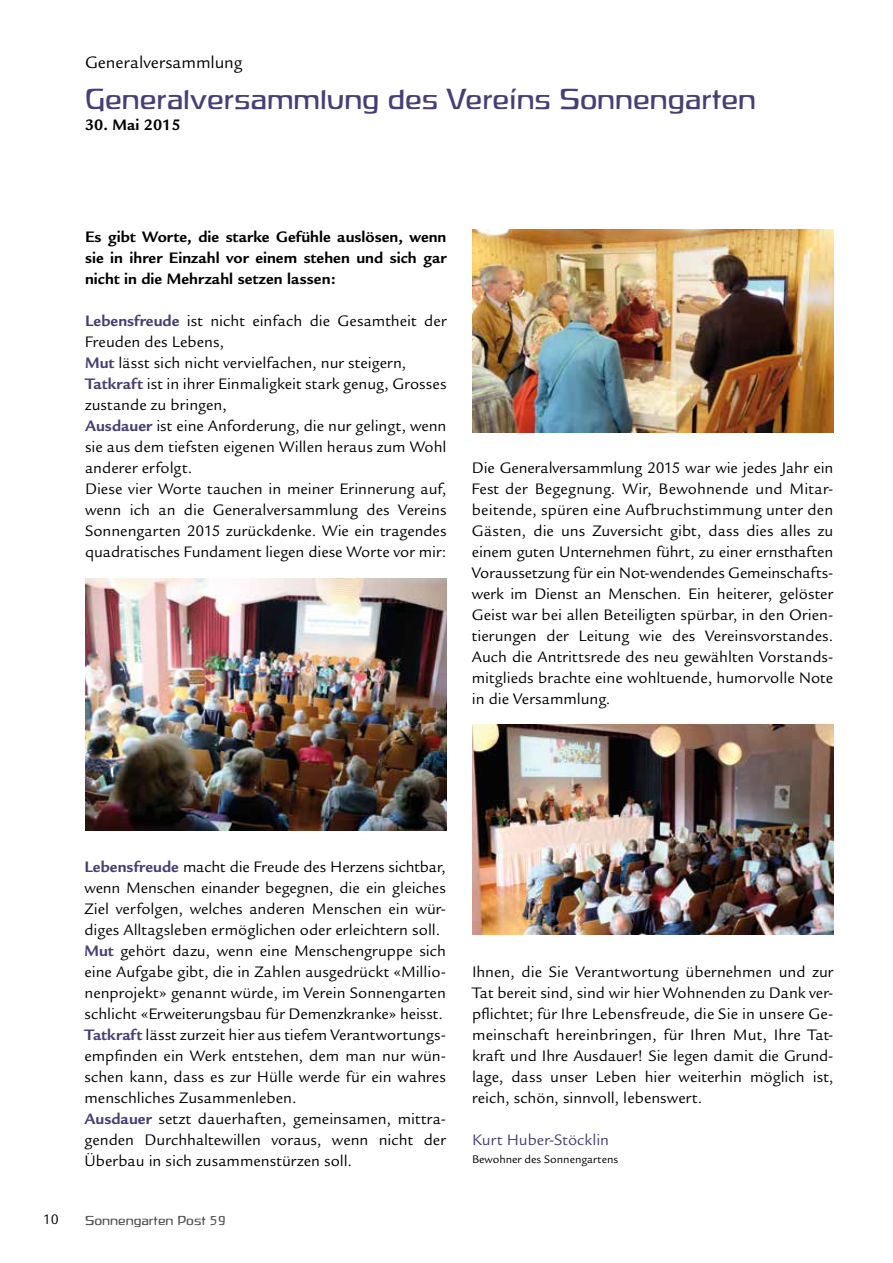
<style>
.page{position:relative;width:893px;height:1263px;background:#fff}
.page>*{position:absolute;margin:0;border:0;box-sizing:border-box;transform-origin:0 0}
.t1{font:30px "ROWEIDE Normal";color:#483e76}
.t2{font:18px "Legacy Sans";color:#000}
.t3{font:16.5px/21px "Legacy Sans";letter-spacing:.005em;color:#000}
.t4{font:700 16.5px/21px "Legacy Sans";color:#000;text-align:justify}
.t5{font:16.5px "Legacy Sans";letter-spacing:.005em;color:#483e76}
.t6{font:15px "Legacy Sans";color:#000}
.t7{font:13.5px "ROWEIDE Normal";color:#565655}
.t8{font:12px "Legacy Sans";color:#000}
.s1{font-weight:700;color:#483e76}
</style>
<div class="page">
<img style="left:85px;top:578px;width:361px;height:252px">
<img style="left:473px;top:230px;width:360px;height:202px">
<img style="left:472px;top:724px;width:361px;height:210px">
<p class="t2" style="left:85px;top:53px;width:159px">Generalversammlung</p>
<h1 class="t1" style="left:85px;top:83px;width:673px">Generalversammlung des Vereins Sonnengarten</h1>
<p class="t4" style="left:85px;top:115px;width:97px">30. Mai 2015</p>
<p class="t4" style="left:85px;top:226px;width:363px">Es gibt Worte, die starke Gefühle auslösen, wenn sie in ihrer Einzahl vor einem stehen und sich gar nicht in die Mehrzahl setzen lassen:</p>
<p class="t3" style="left:85px;top:311px;width:363px"><span class="s1">Lebensfreude</span> ist nicht einfach die Gesamtheit der Freuden des Lebens,<br><span class="s1">Mut</span> lässt sich nicht vervielfachen, nur steigern, <span class="s1">Tatkraft</span> ist in ihrer Einmaligkeit stark genug, Grosses zustande zu bringen,<br><span class="s1">Ausdauer</span> ist eine Anforderung, die nur gelingt, wenn sie aus dem tiefsten eigenen Willen heraus zum Wohl anderer erfolgt.<br>Diese vier Worte tauchen in meiner Erinnerung auf, wenn ich an die Generalversammlung des Vereins Sonnengarten 2015 zurückdenke. Wie ein tragendes quadratisches Fundament liegen diese Worte vor mir:</p>
<p class="t3" style="left:472px;top:458px;width:363px;text-align:justify">Die Generalversammlung 2015 war wie jedes Jahr ein Fest der Begegnung. Wir, Bewohnende und Mitar&shy;beitende, spüren eine Aufbruchstimmung unter den Gästen, die uns Zuversicht gibt, dass dies alles zu einem guten Unternehmen führt, zu einer ernsthaften Voraussetzung für ein Not-wendendes Gemeinschafts&shy;werk im Dienst an Menschen. Ein heiterer, gelöster Geist war bei allen Beteiligten spürbar, in den Orien&shy;tierungen der Leitung wie des Vereinsvorstandes.<br>Auch die Antrittsrede des neu gewählten Vorstands&shy;mitglieds brachte eine wohltuende, humorvolle Note in die Versammlung.</p>
<p class="t3" style="left:84px;top:857px;width:363px"><span class="s1">Lebensfreude</span> macht die Freude des Herzens sichtbar, wenn Menschen einander begegnen, die ein gleiches Ziel verfolgen, welches anderen Menschen ein wür&shy;diges Alltagsleben ermöglichen oder erleichtern soll.<br><span class="s1">Mut</span> gehört dazu, wenn eine Menschengruppe sich eine Aufgabe gibt, die in Zahlen ausgedrückt «Millio&shy;nenprojekt» genannt würde, im Verein Sonnengarten schlicht «Erweiterungsbau für Demenzkranke» heisst.<br><span class="s1">Tatkraft</span> lässt zurzeit hier aus tiefem Verantwortungs&shy;empfinden ein Werk entstehen, dem man nur wün&shy;schen kann, dass es zur Hülle werde für ein wahres menschliches Zusammenleben.<br><span class="s1">Ausdauer</span> setzt dauerhaften, gemeinsamen, mittra&shy;genden Durchhaltewillen voraus, wenn nicht der Überbau in sich zusammenstürzen soll.</p>
<p class="t6" style="left:43px;top:1211px;width:18px">10</p>
<p class="t7" style="left:85px;top:1213px;width:143px">Sonnengarten Post 59</p>
<p class="t3" style="left:472px;top:962px;width:363px;text-align:justify">Ihnen, die Sie Verantwortung übernehmen und zur Tat bereit sind, sind wir hier Wohnenden zu Dank ver&shy;pflichtet; für Ihre Lebensfreude, die Sie in unsere Ge&shy;meinschaft hereinbringen, für Ihren Mut, Ihre Tat&shy;kraft und Ihre Ausdauer! Sie legen damit die Grund&shy;lage, dass unser Leben hier weiterhin möglich ist, reich, schön, sinnvoll, lebenswert.</p>
<p class="t5" style="left:472px;top:1131px;width:139px">Kurt Huber-Stöcklin</p>
<p class="t8" style="left:472px;top:1153px;width:148px">Bewohner des Sonnengartens</p>
</div>
